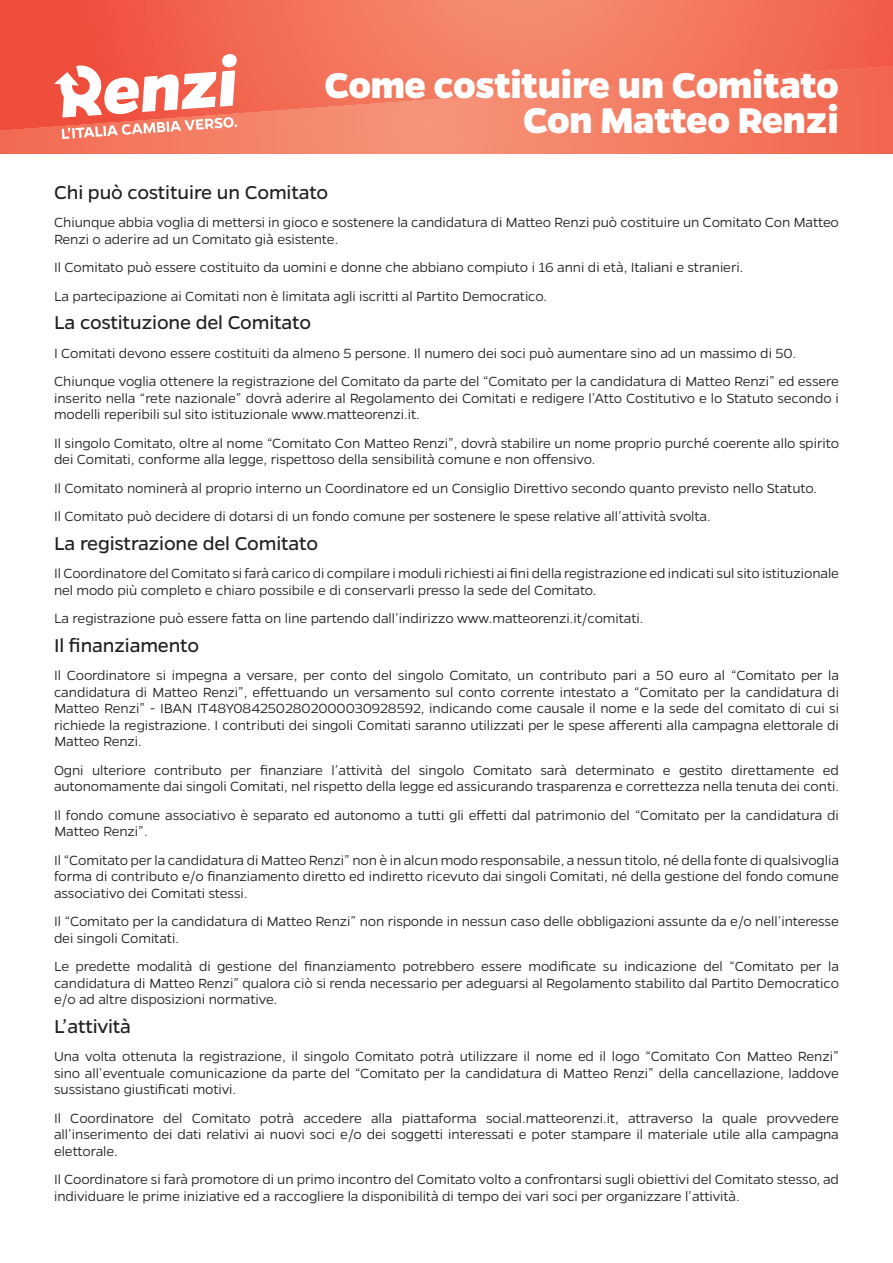
<style>
.page{position:relative;width:893px;height:1263px;background:#fff}
.page>*{position:absolute;margin:0;border:0;box-sizing:border-box;transform-origin:0 0}
.t1{font:800 40.5px "Gentona";letter-spacing:-.01em;color:#fff}
.Pa0{font:21px "Gentona";letter-spacing:-.01em;color:#231f20}
.Pa1{font:300 15px/16.5px "Gentona";letter-spacing:-.01em;color:#231f20}
</style>
<div class="page">
<svg style="left:0;top:0;width:893px;height:66px;background:#f26f58"></svg>
<svg style="left:0;top:66px;width:893px;height:88px;background:#f37960"></svg>
<svg style="left:54px;top:54px;width:183px;height:85px"></svg>
<p class="t1" style="left:325px;top:62px;width:516px">Come costituire un Comitato</p>
<p class="t1" style="left:523px;top:97px;width:317px">Con Matteo Renzi</p>
<p class="Pa0" style="left:54px;top:180px;width:276px">Chi può costituire un Comitato</p>
<p class="Pa1" style="left:54px;top:214px;width:786px">Chiunque abbia voglia di mettersi in gioco e sostenere la candidatura di Matteo Renzi può costituire un Comitato Con Matteo<br>Renzi o aderire ad un Comitato già esistente.</p>
<p class="Pa1" style="left:54px;top:259px;width:691px">Il Comitato può essere costituito da uomini e donne che abbiano compiuto i 16 anni di età, Italiani e stranieri.</p>
<p class="Pa1" style="left:54px;top:288px;width:495px">La partecipazione ai Comitati non è limitata agli iscritti al Partito Democratico.</p>
<p class="Pa0" style="left:54px;top:311px;width:259px">La costituzione del Comitato</p>
<p class="Pa1" style="left:54px;top:345px;width:743px">I Comitati devono essere costituiti da almeno 5 persone. Il numero dei soci può aumentare sino ad un massimo di 50.</p>
<p class="Pa1" style="left:54px;top:373px;width:786px;text-align:justify">Chiunque voglia ottenere la registrazione del Comitato da parte del “Comitato per la candidatura di Matteo Renzi” ed essere inserito nella “rete nazionale” dovrà aderire al Regolamento dei Comitati e redigere l’Atto Costitutivo e lo Statuto secondo i modelli reperibili sul sito istituzionale www.matteorenzi.it.</p>
<p class="Pa1" style="left:54px;top:435px;width:787px">Il singolo Comitato, oltre al nome “Comitato Con Matteo Renzi”, dovrà stabilire un nome proprio purché coerente allo spirito dei Comitati, conforme alla legge, rispettoso della sensibilità comune e non offensivo.</p>
<p class="Pa1" style="left:54px;top:480px;width:765px">Il Comitato nominerà al proprio interno un Coordinatore ed un Consiglio Direttivo secondo quanto previsto nello Statuto.</p>
<p class="Pa1" style="left:54px;top:508px;width:658px">Il Comitato può decidere di dotarsi di un fondo comune per sostenere le spese relative all’attività svolta.</p>
<p class="Pa0" style="left:54px;top:531px;width:266px">La registrazione del Comitato</p>
<p class="Pa1" style="left:54px;top:565px;width:786px">Il Coordinatore del Comitato si farà carico di compilare i moduli richiesti ai fini della registrazione ed indicati sul sito istituzionale nel modo più completo e chiaro possibile e di conservarli presso la sede del Comitato.</p>
<p class="Pa1" style="left:54px;top:610px;width:591px">La registrazione può essere fatta on line partendo dall’indirizzo www.matteorenzi.it/comitati.</p>
<p class="Pa0" style="left:54px;top:633px;width:147px">Il finanziamento</p>
<p class="Pa1" style="left:54px;top:667px;width:787px;text-align:justify">Il Coordinatore si impegna a versare, per conto del singolo Comitato, un contributo pari a 50 euro al “Comitato per la candidatura di Matteo Renzi”, effettuando un versamento sul conto corrente intestato a “Comitato per la candidatura di Matteo Renzi” - IBAN IT48Y0842502802000030928592, indicando come causale il nome e la sede del comitato di cui si richiede la registrazione. I contributi dei singoli Comitati saranno utilizzati per le spese afferenti alla campagna elettorale di Matteo Renzi.</p>
<p class="Pa1" style="left:54px;top:762px;width:786px">Ogni ulteriore contributo per finanziare l’attività del singolo Comitato sarà determinato e gestito direttamente ed autonomamente dai singoli Comitati, nel rispetto della legge ed assicurando trasparenza e correttezza nella tenuta dei conti.</p>
<p class="Pa1" style="left:54px;top:807px;width:786px">Il fondo comune associativo è separato ed autonomo a tutti gli effetti dal patrimonio del “Comitato per la candidatura di<br>Matteo Renzi”.</p>
<p class="Pa1" style="left:54px;top:852px;width:786px;text-align:justify">Il “Comitato per la candidatura di Matteo Renzi” non è in alcun modo responsabile, a nessun titolo, né della fonte di qualsivoglia forma di contributo e/o finanziamento diretto ed indiretto ricevuto dai singoli Comitati, né della gestione del fondo comune associativo dei Comitati stessi.</p>
<p class="Pa1" style="left:54px;top:913px;width:786px">Il “Comitato per la candidatura di Matteo Renzi” non risponde in nessun caso delle obbligazioni assunte da e/o nell’interesse dei singoli Comitati.</p>
<p class="Pa1" style="left:54px;top:958px;width:786px;text-align:justify">Le predette modalità di gestione del finanziamento potrebbero essere modificate su indicazione del “Comitato per la candidatura di Matteo Renzi” qualora ciò si renda necessario per adeguarsi al Regolamento stabilito dal Partito Democratico e/o ad altre disposizioni normative.</p>
<p class="Pa0" style="left:54px;top:1014px;width:79px">L’attività</p>
<p class="Pa1" style="left:54px;top:1048px;width:786px;text-align:justify">Una volta ottenuta la registrazione, il singolo Comitato potrà utilizzare il nome ed il logo “Comitato Con Matteo Renzi” sino all’eventuale comunicazione da parte del “Comitato per la candidatura di Matteo Renzi” della cancellazione, laddove sussistano giustificati motivi.</p>
<p class="Pa1" style="left:54px;top:1110px;width:786px;text-align:justify">Il Coordinatore del Comitato potrà accedere alla piattaforma social.matteorenzi.it, attraverso la quale provvedere all’inserimento dei dati relativi ai nuovi soci e/o dei soggetti interessati e poter stampare il materiale utile alla campagna elettorale.</p>
<p class="Pa1" style="left:54px;top:1171px;width:786px">Il Coordinatore si farà promotore di un primo incontro del Comitato volto a confrontarsi sugli obiettivi del Comitato stesso, ad individuare le prime iniziative ed a raccogliere la disponibilità di tempo dei vari soci per organizzare l’attività.</p>
</div>
